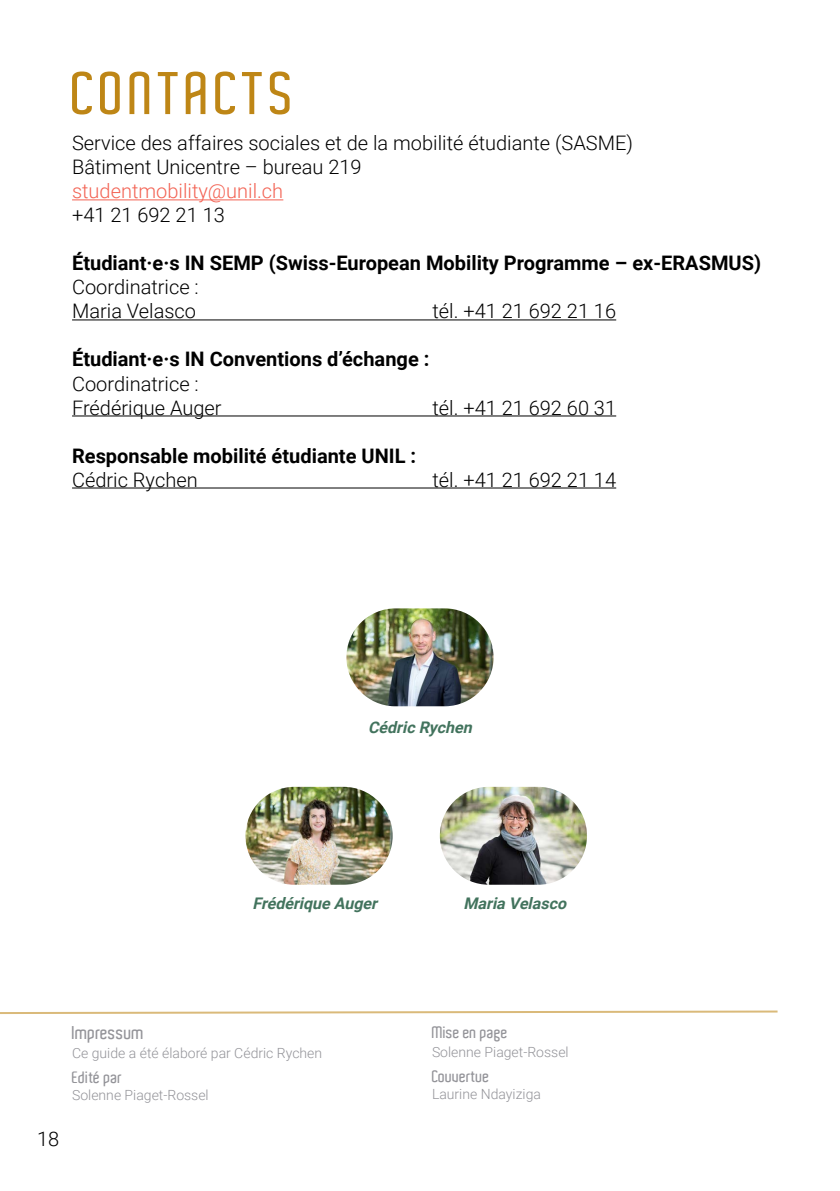
<style>
.page{position:relative;width:840px;height:1191px;background:#fff}
.page>*{position:absolute;margin:0;border:0;box-sizing:border-box;transform-origin:0 0}
.t1{font:600 58px "Aldo";letter-spacing:.07em;color:#be8616}
.t2{font:300 20px/24px "Roboto";color:#000}
.t3{font:700 20px "Roboto";color:#000}
.t4{font:300 20px "Roboto";color:#f36354}
.t5{font:600 18px "Aldo";color:#949499}
.t6{font:italic 700 16px "Roboto";color:#42735d}
.t7{font:600 16px "Aldo";color:#949499}
.t8{font:300 14px "Roboto";color:#949499}
</style>
<div class="page">
<hr style="left:72px;top:199px;width:211px;height:1px;background:#f36354">
<hr style="left:72px;top:319px;width:544px;height:1px;background:#000">
<hr style="left:72px;top:415px;width:544px;height:1px;background:#000">
<hr style="left:72px;top:487px;width:544px;height:1px;background:#000">
<img style="left:346px;top:608px;width:147px;height:98px;border-radius:49px">
<img style="left:245px;top:787px;width:147px;height:97px;border-radius:49px">
<img style="left:439px;top:787px;width:147px;height:97px;border-radius:49px">
<svg style="left:0;top:1010px;width:778px;height:4px"></svg>
<h1 class="t1" style="left:72px;top:61px;width:224px">CONTACTS</h1>
<p class="t2" style="left:72px;top:131px;width:562px">Service des affaires sociales et de la mobilité étudiante (SASME)<br>Bâtiment Unicentre – bureau 219</p>
<p class="t4" style="left:72px;top:177px;width:212px">studentmobility@unil.ch</p>
<p class="t2" style="left:72px;top:203px;width:154px">+41 21 692 21 13</p>
<p class="t3" style="left:72px;top:249px;width:690px">Étudiant·e·s IN SEMP (Swiss-European Mobility Programme – ex-ERASMUS)</p>
<p class="t2" style="left:72px;top:275px;width:128px">Coordinatrice :<br>Maria Velasco</p>
<p class="t2" style="left:432px;top:299px;width:185px">tél. +41 21 692 21 16</p>
<p class="t3" style="left:72px;top:345px;width:358px">Étudiant·e·s IN Conventions d’échange :</p>
<p class="t2" style="left:72px;top:371px;width:151px">Coordinatrice :<br>Frédérique Auger</p>
<p class="t2" style="left:432px;top:395px;width:185px">tél. +41 21 692 60 31</p>
<p class="t3" style="left:72px;top:441px;width:345px">Responsable mobilité étudiante UNIL :</p>
<p class="t2" style="left:72px;top:467px;width:127px">Cédric Rychen</p>
<p class="t2" style="left:432px;top:467px;width:185px">tél. +41 21 692 21 14</p>
<p class="t6" style="left:368px;top:716px;width:110px">CédricRychen</p>
<p class="t6" style="left:252px;top:892px;width:131px">Frédérique Auger</p>
<p class="t6" style="left:463px;top:892px;width:108px">Maria Velasco</p>
<p class="t2" style="left:37px;top:1126px;width:24px">18</p>
<p class="t5" style="left:72px;top:1022px;width:74px">Impressum</p>
<p class="t8" style="left:72px;top:1043px;width:251px">Ce guide a été élaboré par Cédric Rychen</p>
<p class="t7" style="left:72px;top:1068px;width:52px">Edité par</p>
<p class="t8" style="left:72px;top:1085px;width:138px">Solenne Piaget-Rossel</p>
<p class="t7" style="left:432px;top:1023px;width:77px">Mise en page</p>
<p class="t8" style="left:432px;top:1042px;width:138px">Solenne Piaget-Rossel</p>
<p class="t7" style="left:432px;top:1067px;width:59px">Couvertue</p>
<p class="t8" style="left:432px;top:1084px;width:110px">Laurine Ndayiziga</p>
</div>
